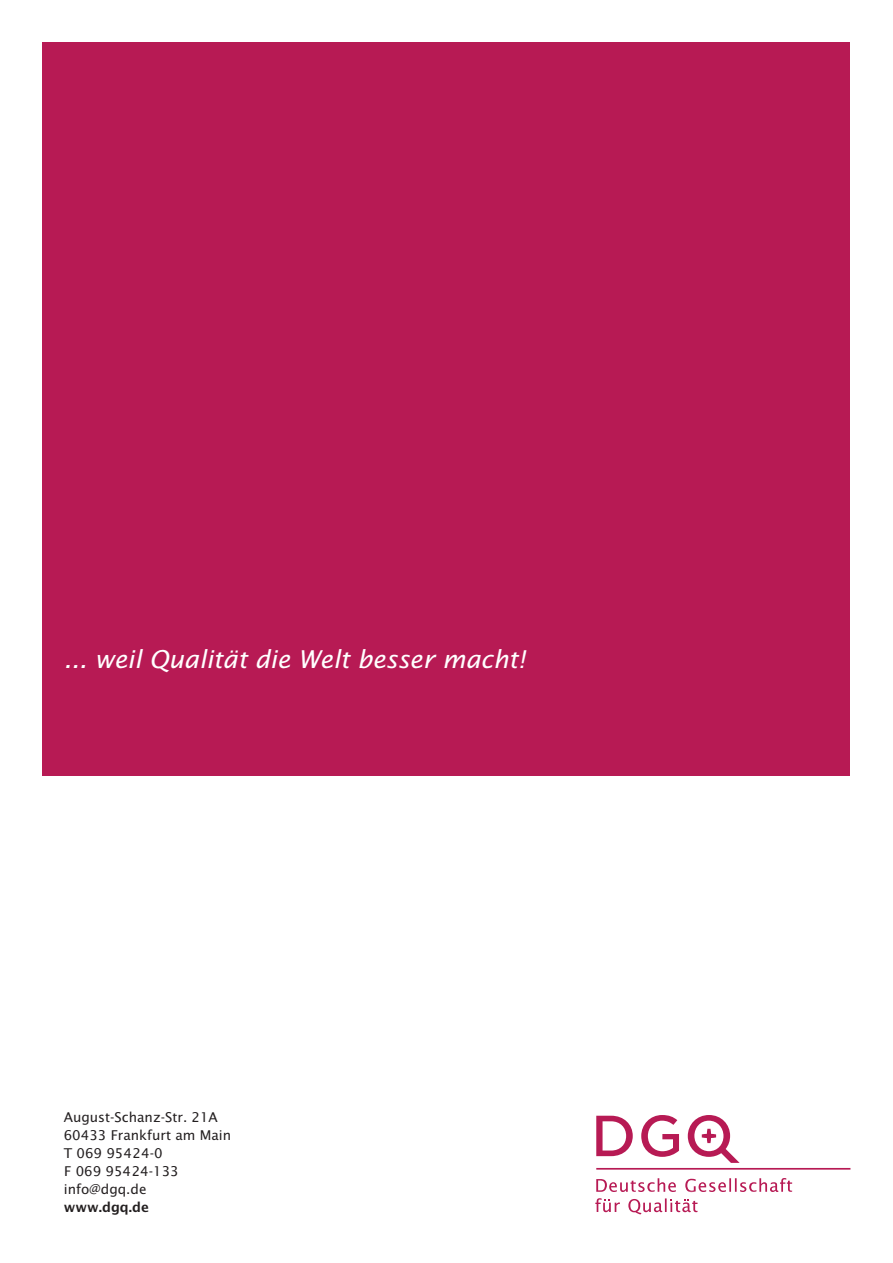
<style>
.page{position:relative;width:893px;height:1263px;background:#fff}
.page>*{position:absolute;margin:0;border:0;box-sizing:border-box;transform-origin:0 0}
.t1{font:italic 24.6px "Lucida Sans";letter-spacing:-.005em;color:#fff}
.t2{font:13.5px/18px "Lucida Sans";color:#231f20}
.t3{font:700 13.5px "Lucida Sans";color:#231f20}
</style>
<div class="page">
<div style="left:43px;top:43px;width:807px;height:731px;background:#b71a54"></div>
<div style="left:43px;top:704px;width:807px;height:72px;background:#b71a54"></div>
<svg style="left:628px;top:1198px;width:69px;height:16px"></svg>
<svg style="left:595px;top:1198px;width:25px;height:14px"></svg>
<svg style="left:596px;top:1178px;width:80px;height:14px"></svg>
<svg style="left:685px;top:1178px;width:107px;height:14px"></svg>
<svg style="left:596px;top:1115px;width:254px;height:54px"></svg>
<h1 class="t1" style="left:64px;top:645px;width:463px">... weil Qualität die Welt besser macht!</h1>
<p class="t2" style="left:64px;top:1108px;width:169px">August-Schanz-Str. 21A<br>60433 Frankfurt am Main<br>T 069 95424-0<br>F 069 95424-133 info@dgq.de</p>
<p class="t3" style="left:64px;top:1199px;width:87px">www.dgq.de</p>
</div>
